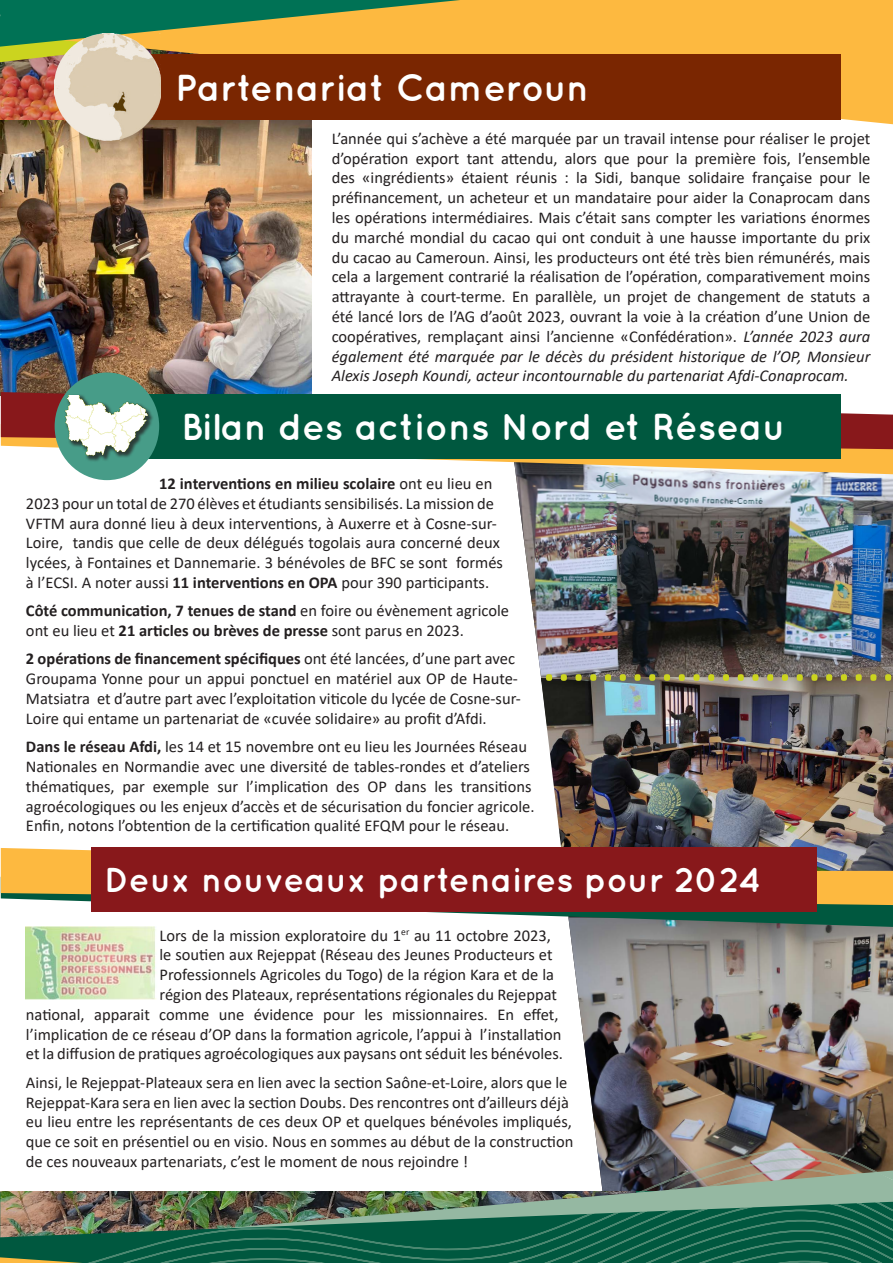
<style>
.page{position:relative;width:893px;height:1263px;background:#fff}
.page>*{position:absolute;margin:0;border:0;box-sizing:border-box;transform-origin:0 0}
.Texte{font:58.5px "Calibri";color:#cbd41f}
.Texte-2{font:700 37.5px "Quicksand";color:#fff}
.Texte-3{font:700 34.5px "Quicksand";color:#fff}
.Texte-4{font:16.5px/19.8px "Calibri";color:#231f20}
.Texte-5{font:700 16.5px/19.8px "Calibri";color:#231f20}
.s1{font-style:italic}
.s2{font-weight:700}
.s3{font-weight:400}
</style>
<div class="page">
<img style="left:569px;top:927px;width:324px;height:220px">
<img style="left:1px;top:195px;width:311px;height:197px">
<div style="left:460px;top:0;width:433px;height:124px;background:#fdb940"></div>
<img style="left:0;top:0;width:460px;height:195px">
<img style="left:0;top:1147px;width:893px;height:116px">
<div style="left:108px;top:54px;width:732px;height:66px;background:#7a2601"></div>
<img style="left:52px;top:32px;width:109px;height:109px">
<img style="left:26px;top:927px;width:130px;height:73px">
<img style="left:542px;top:474px;width:351px;height:203px">
<svg style="left:59px;top:449px;width:834px;height:25px;fill:#fdb940"></svg>
<svg style="left:1px;top:392px;width:892px;height:57px;fill:#88181b"></svg>
<div style="left:115px;top:394px;width:725px;height:64px;background:#00583f"></div>
<svg style="left:59px;top:464px;width:483px;height:213px"></svg>
<svg style="left:25px;top:905px;width:868px;height:22px"></svg>
<svg style="left:1px;top:848px;width:892px;height:57px;background:#e9b64d"></svg>
<img style="left:541px;top:677px;width:352px;height:194px">
<div style="left:91px;top:847px;width:726px;height:64px;background:#88181b"></div>
<div style="left:55px;top:372px;width:104px;height:108px;background:#479c88;border-radius:50%"></div>
<div style="left:65px;top:394px;width:89px;height:69px;background:#231f20;opacity:.75"></div>
<img style="left:61px;top:395px;width:92px;height:61px">
<p class="Texte-2" style="left:175px;top:65px;width:415px">Partenariat Cameroun</p>
<p class="Texte-4" style="left:332px;top:128px;width:540px;text-align:justify">L’année qui s’achève a été marquée par un travail intense pour réaliser le projet d’opération export tant attendu, alors que pour la première fois, l’ensemble des «ingrédients» étaient réunis : la Sidi, banque solidaire française pour le préfinancement, un acheteur et un mandataire pour aider la Conaprocam dans les opérations intermédiaires. Mais c’était sans compter les variations énormes du marché mondial du cacao qui ont conduit à une hausse importante du prix du cacao au Cameroun. Ainsi, les producteurs ont été très bien rémunérés, mais cela a largement contrarié la réalisation de l’opération, comparativement moins attrayante à court-terme. En parallèle, un projet de changement de statuts a été lancé lors de l’AG d’août 2023, ouvrant la voie à la création d’une Union de coopératives, remplaçant ainsi l’ancienne «Confédération». <span class="s1">L’année 2023 aura également été marquée par le décès du président historique de l’OP, Monsieur Alexis Joseph Koundi, acteur incontournable du partenariat Afdi-Conaprocam.</span></p>
<p class="Texte-2" style="left:181px;top:405px;width:606px">Bilan des actions Nord et Réseau</p>
<p class="Texte-4" style="left:26px;top:473px;width:479px;text-indent:133px"><span class="s2">12 interventions en milieu scolaire</span> ont eu lieu en 2023 pour un total de 270 élèves et étudiants sensibilisés. La mission de VFTM aura donné lieu à deux interventions, à Auxerre et à Cosne-sur-Loire, tandis que celle de deux délégués togolais aura concerné deux lycées, à Fontaines et Dannemarie. 3 bénévoles de BFC se sont formés à l’ECSI. A noter aussi <span class="s2">11 interventions en OPA</span> pour 390 participants.</p>
<p class="Texte-5" style="left:26px;top:601px;width:485px">Côté communication, 7 tenues de stand <span class="s3">en foire ou évènement agricole ont eu lieu et</span> 21 articles ou brèves de presse <span class="s3">sont parus en 2023.</span></p>
<p class="Texte-4" style="left:26px;top:649px;width:496px"><span class="s2">2 opérations de financement spécifiques</span> ont été lancées, d’une part avec Groupama Yonne pour un appui ponctuel en matériel aux OP de Haute-Matsiatra et d’autre part avec l’exploitation viticole du lycée de Cosne-sur-Loire qui entame un partenariat de «cuvée solidaire» au profit d’Afdi.</p>
<p class="Texte-4" style="left:26px;top:736px;width:510px"><span class="s2">Dans le réseau Afdi,</span> les 14 et 15 novembre ont eu lieu les Journées Réseau Nationales en Normandie avec une diversité de tables-rondes et d’ateliers thématiques, par exemple sur l’implication des OP dans les transitions agroécologiques ou les enjeux d’accès et de sécurisation du foncier agricole.<br>Enfin, notons l’obtention de la certification qualité EFQM pour le réseau.</p>
<p class="Texte-3" style="left:104px;top:859px;width:658px">Deux nouveaux partenaires pour 2024</p>
<p class="Texte" style="left:542px;top:620px;width:355px">........................</p>
<p class="Texte-4" style="left:159px;top:925px;width:393px">Lors de la mission exploratoire du 1<sup>er</sup> au 11 octobre 2023,</p>
<p class="Texte-4" style="left:159px;top:945px;width:395px">le soutien aux Rejeppat (Réseau des Jeunes Producteurs et</p>
<p class="Texte-4" style="left:159px;top:964px;width:396px">Professionnels Agricoles du Togo) de la région Kara et de la</p>
<p class="Texte-4" style="left:159px;top:984px;width:399px">région des Plateaux, représentations régionales du Rejeppat</p>
<p class="Texte-4" style="left:26px;top:1004px;width:534px">national, apparait comme une évidence pour les missionnaires. En effet,</p>
<p class="Texte-4" style="left:26px;top:1024px;width:537px">l’implication de ce réseau d’OP dans la formation agricole, l’appui à l’installation</p>
<p class="Texte-4" style="left:26px;top:1044px;width:538px">et la diffusion de pratiques agroécologiques aux paysans ont séduit les bénévoles.</p>
<p class="Texte-4" style="left:26px;top:1072px;width:549px">Ainsi, le Rejeppat-Plateaux sera en lien avec la section Saône-et-Loire, alors que le Rejeppat-Kara sera en lien avec la section Doubs. Des rencontres ont d’ailleurs déjà eu lieu entre les représentants de ces deux OP et quelques bénévoles impliqués, que ce soit en présentiel ou en visio. Nous en sommes au début de la construction de ces nouveaux partenariats, c’est le moment de nous rejoindre !</p>
</div>
